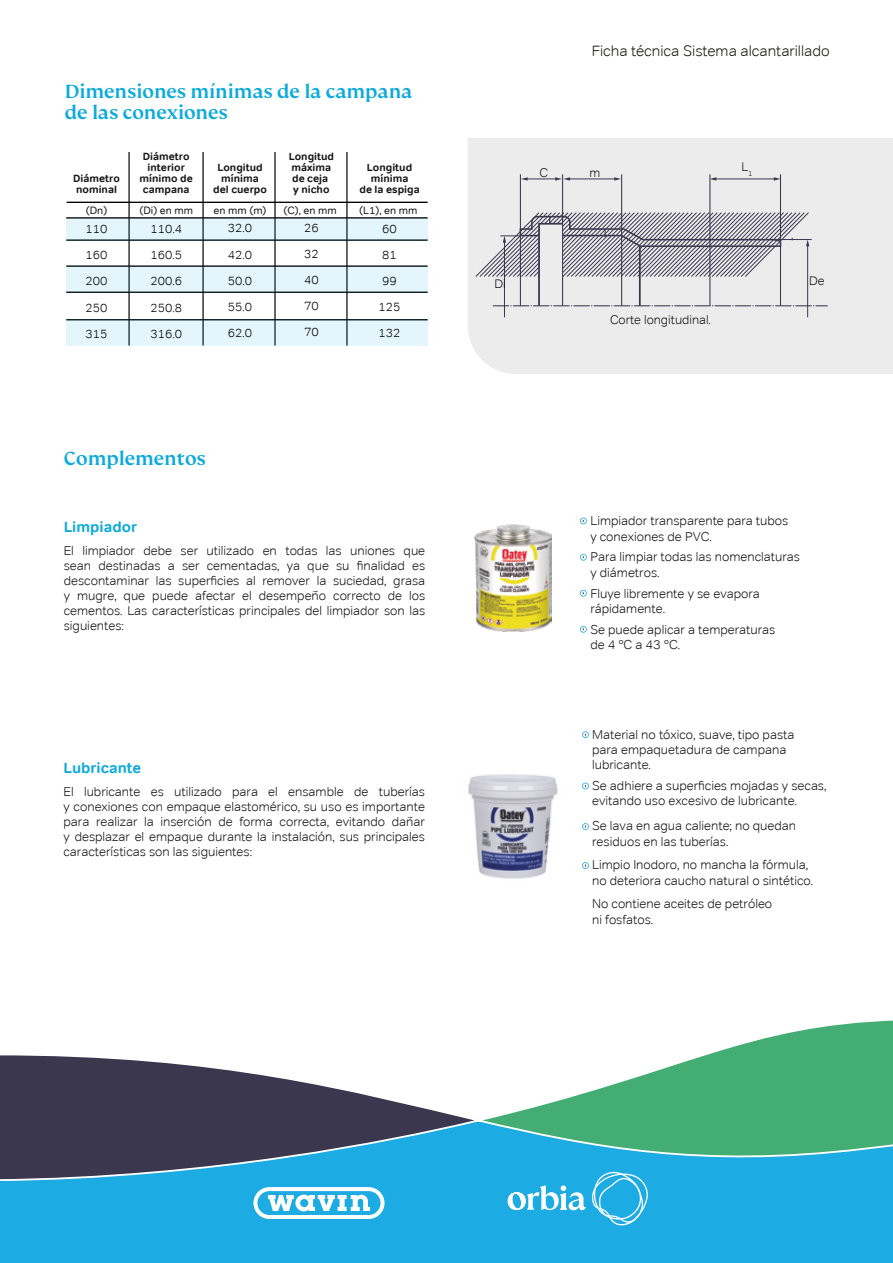
<style>
.page{position:relative;width:893px;height:1263px;background:#fff}
.page>*{position:absolute;margin:0;border:0;box-sizing:border-box;transform-origin:0 0}
.t1{font:500 21px/21px "FS Kim";color:#0eaadb}
.t2{font:300 15px "Tondo";color:#1d1d1b}
.t3{font:700 15px "Tondo";color:#0eaadb}
.t4{font:300 12.75px/15.3px "Tondo";color:#181718}
.t5{font:300 12.45px "Tondo";color:#181718}
.t6{font:300 12px/26.1px "Tondo";color:#010101;text-align:justify}
.t7{font:700 10.5px/11.1px "Tondo";color:#181718;text-align:center}
.t8{font:10.5px "Tondo";color:#181718}
</style>
<div class="page">
<svg style="left:580px;top:554px;width:7px;height:7px"></svg>
<svg style="left:580px;top:590px;width:7px;height:7px"></svg>
<svg style="left:580px;top:626px;width:7px;height:7px"></svg>
<svg style="left:580px;top:517px;width:7px;height:7px"></svg>
<img style="left:475px;top:524px;width:77px;height:108px">
<img style="left:468px;top:774px;width:90px;height:105px">
<svg style="left:582px;top:783px;width:7px;height:6px"></svg>
<svg style="left:582px;top:823px;width:7px;height:7px"></svg>
<svg style="left:582px;top:862px;width:7px;height:7px"></svg>
<svg style="left:582px;top:731px;width:7px;height:7px"></svg>
<div style="left:468px;top:138px;width:425px;height:236px;background:#ececec"></div>
<hr style="left:520px;top:174px;width:1px;height:132px;background:#3a374f">
<hr style="left:621px;top:174px;width:1px;height:132px;background:#3a374f">
<hr style="left:709px;top:174px;width:1px;height:132px;background:#3a374f">
<hr style="left:780px;top:174px;width:1px;height:132px;background:#3a374f">
<hr style="left:562px;top:174px;width:1px;height:132px;background:#3a374f">
<hr style="left:504px;top:240px;width:1px;height:77px;background:#3a374f">
<hr style="left:807px;top:244px;width:1px;height:73px;background:#3a374f">
<svg style="left:521px;top:177px;width:7px;height:4px"></svg>
<hr style="left:525px;top:179px;width:31px;height:1px;background:#3a374f">
<svg style="left:555px;top:177px;width:15px;height:4px"></svg>
<hr style="left:567px;top:179px;width:49px;height:1px;background:#3a374f">
<svg style="left:614px;top:177px;width:7px;height:4px"></svg>
<svg style="left:710px;top:177px;width:6px;height:4px"></svg>
<hr style="left:714px;top:179px;width:62px;height:1px;background:#3a374f">
<svg style="left:774px;top:177px;width:6px;height:4px"></svg>
<svg style="left:475px;top:212px;width:352px;height:96px;background:#c6c5ca"></svg>
<hr style="left:66px;top:292px;width:362px;height:1px;background:#010101">
<hr style="left:66px;top:265px;width:362px;height:2px;background:#010101">
<hr style="left:66px;top:239px;width:362px;height:2px;background:#010101">
<hr style="left:66px;top:217px;width:362px;height:2px;background:#010101">
<hr style="left:67px;top:202px;width:361px;height:1px;background:#010101">
<hr style="left:202px;top:152px;width:2px;height:194px;background:#010101">
<hr style="left:274px;top:152px;width:2px;height:194px;background:#010101">
<hr style="left:346px;top:152px;width:2px;height:194px;background:#010101">
<hr style="left:128px;top:152px;width:2px;height:194px;background:#010101">
<div style="left:66px;top:218px;width:362px;height:22px;background:#e4f5fb"></div>
<div style="left:66px;top:266px;width:362px;height:26px;background:#e4f5fb"></div>
<div style="left:66px;top:319px;width:362px;height:27px;background:linear-gradient(to right,#e1f2f8,#e1f2f8)"></div>
<div style="left:0;top:1170px;width:893px;height:93px;background:#1cabe3"></div>
<svg style="left:0;top:1055px;width:487px;height:127px;fill:#3b374f"></svg>
<svg style="left:470px;top:1020px;width:423px;height:150px;fill:#43ad74"></svg>
<svg style="left:253px;top:1187px;width:132px;height:32px"></svg>
<svg style="left:508px;top:1169px;width:142px;height:56px;background:#3fb8e7"></svg>
<h1 class="t1" style="left:65px;top:80px;width:349px">Dimensiones mínimas de la campana de las conexiones</h1>
<p class="t7" style="left:73px;top:173px;width:48px;text-align:left">Diámetro nominal</p>
<p class="t8" style="left:86px;top:204px;width:23px">(Dn)</p>
<p class="t7" style="left:140px;top:151px;width:55px">Diámetro interior mínimo de campana</p>
<p class="t8" style="left:139px;top:204px;width:55px">(Di) en mm</p>
<p class="t8" style="left:214px;top:204px;width:55px">en mm (m)</p>
<p class="t7" style="left:213px;top:162px;width:55px">Longitud mínima del cuerpo</p>
<p class="t7" style="left:289px;top:151px;width:47px;text-align:left">Longitud máxima de ceja<br>y nicho</p>
<p class="t7" style="left:359px;top:162px;width:62px">Longitud mínima<br>de la espiga</p>
<p class="t8" style="left:284px;top:204px;width:55px">(C), en mm</p>
<p class="t8" style="left:359px;top:204px;width:60px">(L1), en mm</p>
<p class="t6" style="left:86px;top:216px;width:23px">110<br>160<br>200<br>250<br>315</p>
<p class="t6" style="left:150px;top:216px;width:33px">110.4<br>160.5<br>200.6<br>250.8<br>316.0</p>
<p class="t6" style="left:228px;top:215px;width:26px">32.0<br>42.0<br>50.0<br>55.0<br>62.0</p>
<p class="t6" style="left:304px;top:215px;width:16px">26<br>32<br>40<br>70<br>70</p>
<p class="t6" style="left:379px;top:216px;width:23px;text-align:center">60<br>81<br>99<br>125<br>132</p>
<h1 class="t1" style="left:64px;top:448px;width:144px">Complementos</h1>
<p class="t2" style="left:592px;top:42px;width:239px">Ficha técnica Sistema alcantarillado</p>
<p class="t5" style="left:539px;top:165px;width:10px">C</p>
<p class="t5" style="left:590px;top:165px;width:12px">m</p>
<p class="t5" style="left:741px;top:160px;width:13px">L<sub>1</sub></p>
<p class="t5" style="left:495px;top:276px;width:13px">Di</p>
<p class="t5" style="left:610px;top:312px;width:102px">Corte longitudinal.</p>
<p class="t5" style="left:809px;top:273px;width:17px">De</p>
<p class="t3" style="left:64px;top:517px;width:75px">Limpiador</p>
<p class="t4" style="left:590px;top:513px;width:200px">Limpiador transparente para tubos y conexiones de PVC.</p>
<p class="t4" style="left:590px;top:549px;width:211px">Para limpiar todas las nomenclaturas y diámetros.</p>
<p class="t4" style="left:590px;top:585px;width:171px">Fluye libremente y se evapora rápidamente.</p>
<p class="t4" style="left:590px;top:621px;width:187px">Se puede aplicar a temperaturas de 4 °C a 43 °C.</p>
<p class="t4" style="left:64px;top:543px;width:363px;text-align:justify">El limpiador debe ser utilizado en todas las uniones que sean destinadas a ser cementadas, ya que su finalidad es descontaminar las superficies al remover la suciedad, grasa y mugre, que puede afectar el desempeño correcto de los cementos. Las características principales del limpiador son las siguientes:</p>
<p class="t3" style="left:64px;top:758px;width:79px">Lubricante</p>
<p class="t4" style="left:64px;top:784px;width:363px;text-align:justify">El lubricante es utilizado para el ensamble de tuberías y conexiones con empaque elastomérico, su uso es importante para realizar la inserción de forma correcta, evitando dañar y desplazar el empaque durante la instalación, sus principales características son las siguientes:</p>
<p class="t4" style="left:592px;top:727px;width:204px">Material no tóxico, suave, tipo pasta para empaquetadura de campana lubricante.</p>
<p class="t4" style="left:592px;top:778px;width:236px">Se adhiere a superficies mojadas y secas, evitando uso excesivo de lubricante.</p>
<p class="t4" style="left:592px;top:818px;width:205px">Se lava en agua caliente; no quedan residuos en las tuberías.</p>
<p class="t4" style="left:592px;top:857px;width:223px">Limpio Inodoro, no mancha la fórmula, no deteriora caucho natural o sintético.</p>
<p class="t4" style="left:592px;top:896px;width:182px">No contiene aceites de petróleo ni fosfatos.</p>
</div>
